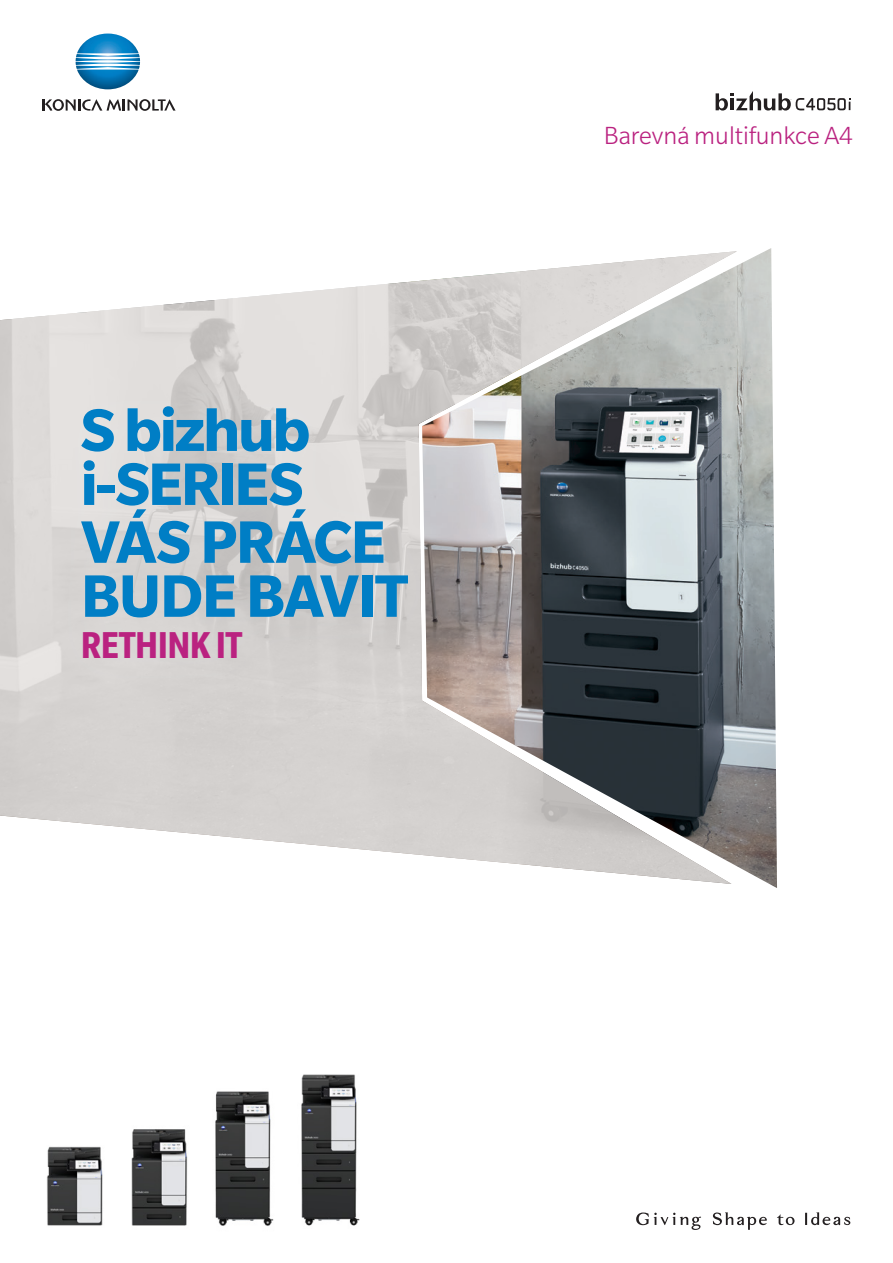
<style>
.page{position:relative;width:893px;height:1263px;background:#fff}
.page>*{position:absolute;margin:0;border:0;box-sizing:border-box;transform-origin:0 0}
.t1{font:700 65.25px/54px "Slate Pro";letter-spacing:-.03em;color:#007ec5}
.t2{font:700 condensed 40.8px "Slate Pro";letter-spacing:-.015em;color:#ba2280}
.Data_Table_TEXT_Medi{font:300 27px "Slate Pro";color:#ba2280}
</style>
<div class="page">
<img style="left:76px;top:34px;width:64px;height:55px">
<svg style="left:42px;top:99px;width:134px;height:12px"></svg>
<svg style="left:713px;top:1212px;width:54px;height:18px"></svg>
<svg style="left:805px;top:1212px;width:45px;height:13px"></svg>
<svg style="left:636px;top:1212px;width:65px;height:18px"></svg>
<svg style="left:777px;top:1214px;width:18px;height:11px"></svg>
<svg style="left:716px;top:91px;width:134px;height:20px"></svg>
<img style="left:737px;top:248px;width:40px;height:640px">
<svg style="left:0;top:251px;width:737px;height:633px"></svg>
<img style="left:47px;top:1146px;width:56px;height:80px">
<img style="left:215px;top:1091px;width:59px;height:135px">
<img style="left:131px;top:1129px;width:57px;height:97px">
<img style="left:301px;top:1074px;width:59px;height:152px">
<div style="left:34px;top:360px;width:423px;height:350px;background:#fff;opacity:.1"></div>
<p class="t1" style="left:81px;top:402px;width:231px">S bizhub i-SERIES</p>
<p class="t1" style="left:81px;top:514px;width:329px">VÁS PRÁCE<br>BUDE BAVIT</p>
<p class="t2" style="left:81px;top:623px;width:163px">RETHINK IT</p>
<p class="Data_Table_TEXT_Medi" style="left:604px;top:121px;width:250px">Barevná multifunkce A4</p>
</div>
